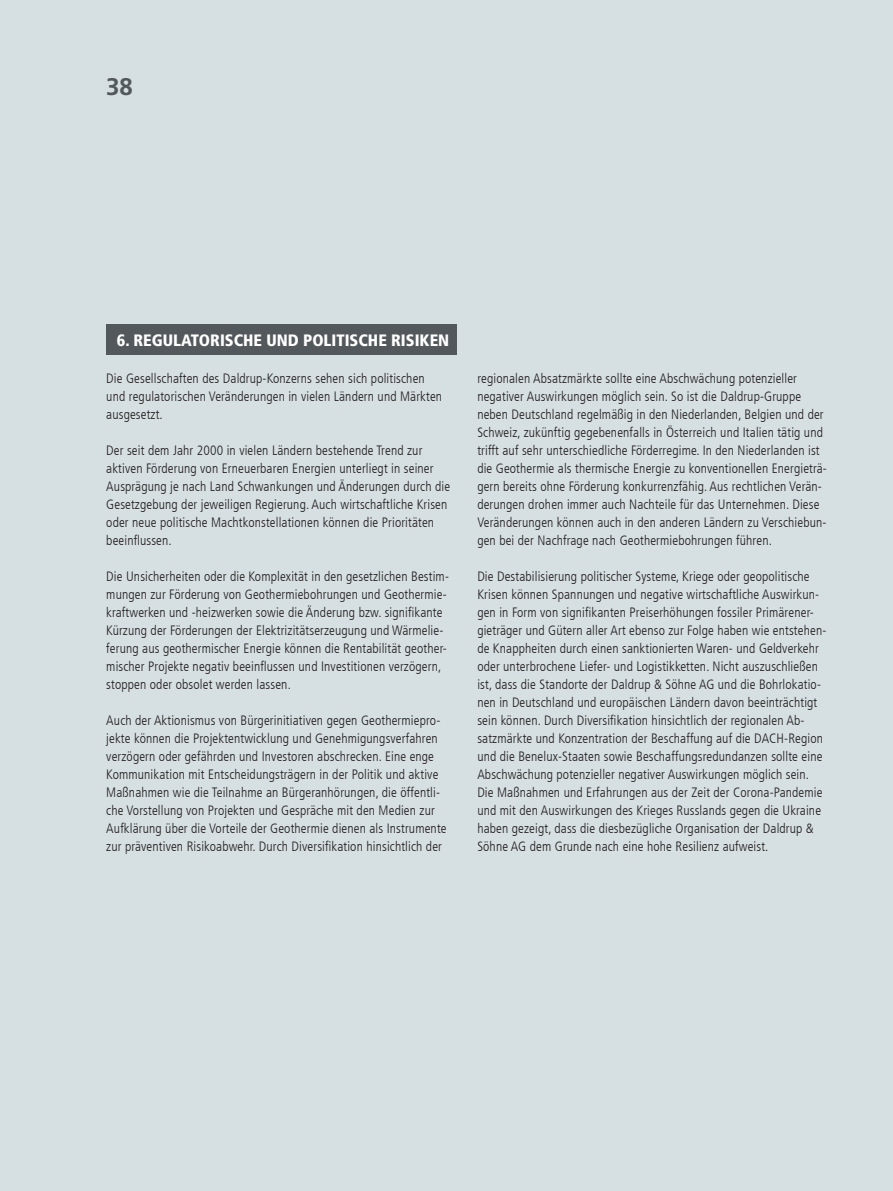
<style>
.page{position:relative;width:893px;height:1191px;background:#d6dfe2}
.page>*{position:absolute;margin:0;border:0;box-sizing:border-box;transform-origin:0 0}
.t1{font:700 24px "Frutiger LT Com";color:#52585b}
.t2{font:900 condensed 16.5px "Frutiger LT Com";color:#fff}
.t3{font:300 condensed 13.5px/18px "Frutiger LT Com";letter-spacing:.01em;color:#231f20}
</style>
<div class="page">
<div style="left:106px;top:324px;width:351px;height:30px;background:#52585b"></div>
<h1 class="t1" style="left:106px;top:72px;width:28px">38</h1>
<p class="t2" style="left:117px;top:330px;width:334px">6. REGULATORISCHE UND POLITISCHE RISIKEN</p>
<p class="t3" style="left:106px;top:370px;width:337px">Die Gesellschaften des Daldrup-Konzerns sehen sich politischen und regulatorischen Veränderungen in vielen Ländern und Märkten ausgesetzt.</p>
<p class="t3" style="left:106px;top:442px;width:345px">Der seit dem Jahr 2000 in vielen Ländern bestehende Trend zur aktiven Förderung von Erneuerbaren Energien unterliegt in seiner Ausprägung je nach Land Schwankungen und Änderungen durch die Gesetzgebung der jeweiligen Regierung. Auch wirtschaftliche Krisen oder neue politische Machtkonstellationen können die Prioritäten beeinflussen.</p>
<p class="t3" style="left:106px;top:568px;width:344px">Die Unsicherheiten oder die Komplexität in den gesetzlichen Bestim&shy;mungen zur Förderung von Geothermiebohrungen und Geothermie&shy;kraftwerken und -heizwerken sowie die Änderung bzw. signifikante Kürzung der Förderungen der Elektrizitätserzeugung und Wärmelie&shy;ferung aus geothermischer Energie können die Rentabilität geother&shy;mischer Projekte negativ beeinflussen und Investitionen verzögern, stoppen oder obsolet werden lassen.</p>
<p class="t3" style="left:106px;top:712px;width:342px">Auch der Aktionismus von Bürgerinitiativen gegen Geothermiepro&shy;jekte können die Projektentwicklung und Genehmigungsverfahren verzögern oder gefährden und Investoren abschrecken. Eine enge Kommunikation mit Entscheidungsträgern in der Politik und aktive Maßnahmen wie die Teilnahme an Bürgeranhörungen, die öffentli&shy;che Vorstellung von Projekten und Gespräche mit den Medien zur Aufklärung über die Vorteile der Geothermie dienen als Instrumente zur präventiven Risikoabwehr. Durch Diversifikation hinsichtlich der</p>
<p class="t3" style="left:477px;top:370px;width:351px">regionalen Absatzmärkte sollte eine Abschwächung potenzieller negativer Auswirkungen möglich sein. So ist die Daldrup-Gruppe neben Deutschland regelmäßig in den Niederlanden, Belgien und der Schweiz, zukünftig gegebenenfalls in Österreich und Italien tätig und trifft auf sehr unterschiedliche Förderregime. In den Niederlanden ist die Geothermie als thermische Energie zu konventionellen Energieträ&shy;gern bereits ohne Förderung konkurrenzfähig. Aus rechtlichen Verän&shy;derungen drohen immer auch Nachteile für das Unternehmen. Diese Veränderungen können auch in den anderen Ländern zu Verschiebun&shy;gen bei der Nachfrage nach Geothermiebohrungen führen.</p>
<p class="t3" style="left:477px;top:568px;width:351px">Die Destabilisierung politischer Systeme, Kriege oder geopolitische Krisen können Spannungen und negative wirtschaftliche Auswirkun&shy;gen in Form von signifikanten Preiserhöhungen fossiler Primärener&shy;gieträger und Gütern aller Art ebenso zur Folge haben wie entstehen&shy;de Knappheiten durch einen sanktionierten Waren- und Geldverkehr oder unterbrochene Liefer- und Logistikketten. Nicht auszuschließen ist, dass die Standorte der Daldrup &amp; Söhne AG und die Bohrlokatio&shy;nen in Deutschland und europäischen Ländern davon beeinträchtigt sein können. Durch Diversifikation hinsichtlich der regionalen Ab&shy;satzmärkte und Konzentration der Beschaffung auf die DACH-Region und die Benelux-Staaten sowie Beschaffungsredundanzen sollte eine Abschwächung potenzieller negativer Auswirkungen möglich sein.<br>Die Maßnahmen und Erfahrungen aus der Zeit der Corona-Pandemie und mit den Auswirkungen des Krieges Russlands gegen die Ukraine haben gezeigt, dass die diesbezügliche Organisation der Daldrup &amp; Söhne AG dem Grunde nach eine hohe Resilienz aufweist.</p>
</div>
